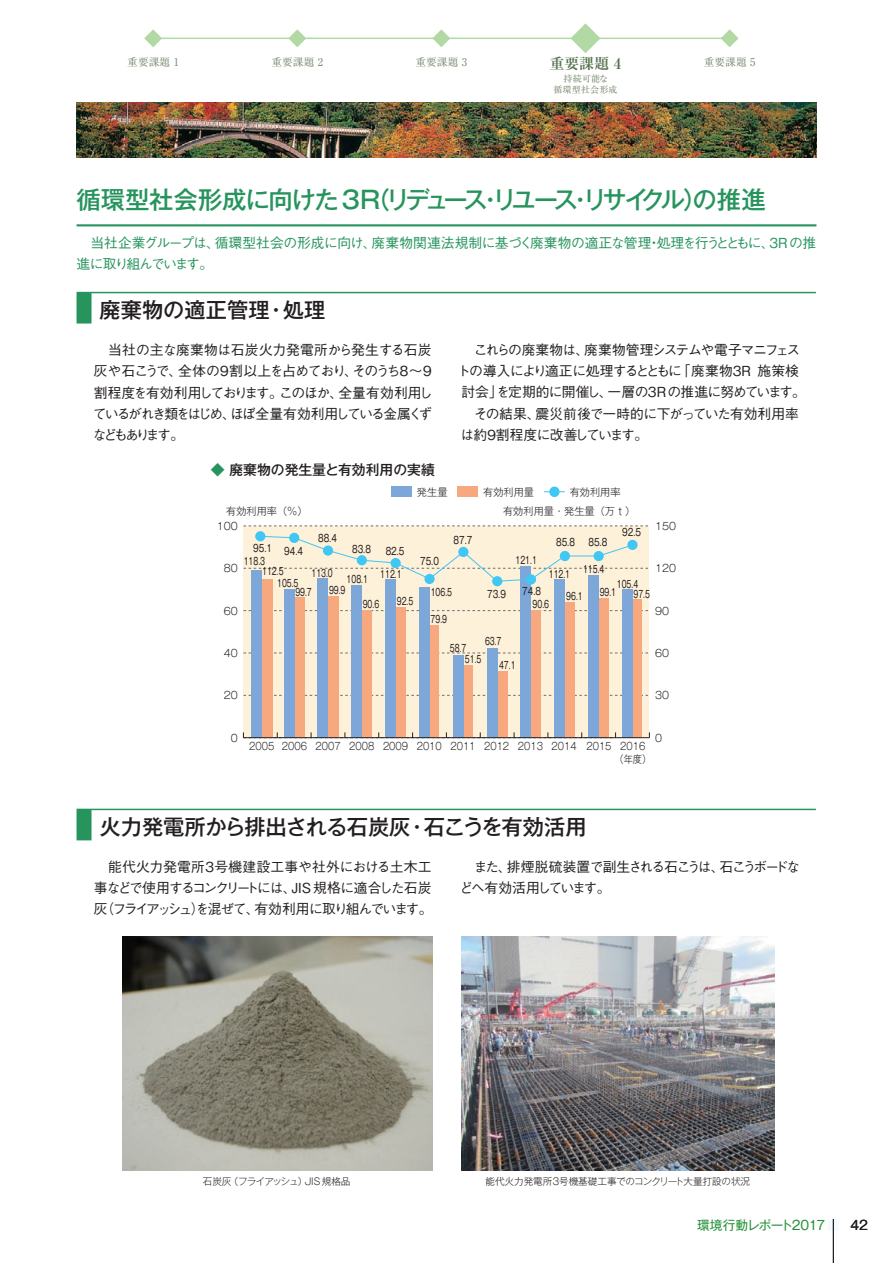
<style>
.page{position:relative;width:893px;height:1263px;background:#fff}
.page>*{position:absolute;margin:0;border:0;box-sizing:border-box;transform-origin:0 0}
.t1{font:500 24.45px "Gothic MB101 Pro";letter-spacing:-.06em;color:#27945d}
.t2{font:500 21.3px "Gothic MB101 Pr 6";color:#231f20}
.t3{font:700 14.85px "Ryumin Pr 6";color:#56714d}
.t4{font:500 13.8px/21.3px "Gothic BBB Pr 6";letter-spacing:-.095em;color:#231f20}
.t5{font:500 13.8px/21.3px "Gothic BBB Pr 6";letter-spacing:-.075em;color:#231f20;text-align:justify}
.t6{font:500 13.8px/21.3px "Gothic BBB Pr 6";letter-spacing:-.04em;color:#27945d}
.t7{font:500 13.8px/21.3px "Gothic BBB Pr 6";letter-spacing:-.125em;color:#231f20}
.t8{font:500 13.8px "Gothic BBB Pr 6";letter-spacing:-.045em;color:#231f20}
.t9{font:500 13.8px "Gothic BBB Pr 6";letter-spacing:-.025em;color:#231f20}
.t10{font:500 13.8px "Gothic BBB Pr 6";letter-spacing:-.035em;color:#231f20}
.t11{font:500 13.8px "Gothic MB101 Pr 6";color:#231f20}
.t12{font:500 13.8px "Gothic BBB Pr 6";letter-spacing:-.13em;color:#231f20}
.t13{font:12.75px "Gothic MB101 Pr 6";letter-spacing:-.06em;color:#269039}
.t14{font:12.75px "Gothic MB101 Pr 6";color:#231f20}
.t15{font:10.65px "Ryumin Pr 6";letter-spacing:.01em;color:#738468}
.t16{font:10.2px/19.2px "Gothic MB101 Pr 6";color:#231f20;scale:.7 1}
.t17{font:300 10.2px "Gothic MB101 Pr 6";color:#231f20}
.t18{font:300 10.2px/13.4px "Gothic MB101 Pr 6";color:#231f20;text-align:center;scale:.9 1}
.t19{font:10.2px "Gothic MB101 Pr 6";color:#231f20;scale:.8 1}
.t20{font:300 9.6px "Gothic MB101 Pro";color:#231f20}
.t21{font:300 9.6px "Gothic MB101 Pro";letter-spacing:-.025em;color:#231f20}
.t22{font:9px/11.1px "Ryumin Pr 6";letter-spacing:.005em;color:#738468;text-align:center}
.s1{color:#27945d}
</style>
<div class="page">
<img style="left:77px;top:102px;width:739px;height:55px">
<svg style="left:571px;top:23px;width:29px;height:30px"></svg>
<svg style="left:288px;top:29px;width:18px;height:18px"></svg>
<svg style="left:144px;top:29px;width:18px;height:18px"></svg>
<svg style="left:432px;top:29px;width:18px;height:18px"></svg>
<svg style="left:721px;top:29px;width:18px;height:18px"></svg>
<hr style="left:153px;top:38px;width:577px;height:1px;background:#b0d9a4">
<div style="left:828px;top:1220px;width:11px;height:10px;background:#f4fbfe"></div>
<hr style="left:833px;top:1219px;width:1px;height:44px;background:#231f20">
<hr style="left:77px;top:224px;width:739px;height:2px;background:#27945d">
<svg style="left:77px;top:292px;width:15px;height:32px"></svg>
<hr style="left:91px;top:292px;width:725px;height:1px;background:#27945d">
<svg style="left:77px;top:809px;width:15px;height:31px"></svg>
<hr style="left:91px;top:809px;width:725px;height:1px;background:#27945d">
<img style="left:122px;top:936px;width:310px;height:234px">
<img style="left:461px;top:936px;width:313px;height:234px">
<div style="left:243px;top:526px;width:406px;height:212px;background:#fef1d9"></div>
<svg style="left:243px;top:695px;width:405px;height:1px"></svg>
<svg style="left:243px;top:653px;width:405px;height:1px"></svg>
<svg style="left:243px;top:610px;width:405px;height:1px"></svg>
<svg style="left:243px;top:526px;width:405px;height:1px"></svg>
<svg style="left:243px;top:732px;width:373px;height:5px"></svg>
<div style="left:391px;top:487px;width:21px;height:10px;background:#7ca7d8"></div>
<div style="left:458px;top:487px;width:20px;height:10px;background:#f8a87e"></div>
<div style="left:549px;top:486px;width:10px;height:11px;background:#40c7f4;border-radius:50%"></div>
<div style="left:262px;top:579px;width:10px;height:159px;background:#f8a87e"></div>
<div style="left:294px;top:597px;width:10px;height:141px;background:#f8a87e"></div>
<div style="left:328px;top:597px;width:10px;height:141px;background:#f8a87e"></div>
<div style="left:362px;top:610px;width:10px;height:128px;background:#f8a87e"></div>
<div style="left:396px;top:607px;width:10px;height:131px;background:#f8a87e"></div>
<div style="left:429px;top:625px;width:10px;height:113px;background:#f8a87e"></div>
<div style="left:463px;top:665px;width:10px;height:73px;background:#f8a87e"></div>
<div style="left:497px;top:671px;width:10px;height:67px;background:#f8a87e"></div>
<div style="left:531px;top:610px;width:10px;height:128px;background:#f8a87e"></div>
<div style="left:565px;top:602px;width:10px;height:136px;background:#f8a87e"></div>
<div style="left:599px;top:598px;width:10px;height:140px;background:#f8a87e"></div>
<div style="left:252px;top:571px;width:10px;height:167px;background:#7ca7d8"></div>
<div style="left:284px;top:589px;width:10px;height:149px;background:#7ca7d8"></div>
<div style="left:318px;top:578px;width:10px;height:160px;background:#7ca7d8"></div>
<div style="left:352px;top:585px;width:10px;height:153px;background:#7ca7d8"></div>
<div style="left:385px;top:579px;width:11px;height:159px;background:#7ca7d8"></div>
<div style="left:419px;top:587px;width:10px;height:151px;background:#7ca7d8"></div>
<div style="left:453px;top:655px;width:10px;height:83px;background:#7ca7d8"></div>
<div style="left:487px;top:648px;width:10px;height:90px;background:#7ca7d8"></div>
<div style="left:521px;top:567px;width:10px;height:171px;background:#7ca7d8"></div>
<div style="left:555px;top:579px;width:10px;height:159px;background:#7ca7d8"></div>
<div style="left:588px;top:575px;width:11px;height:163px;background:#7ca7d8"></div>
<div style="left:632px;top:599px;width:10px;height:139px;background:#f8a87e"></div>
<div style="left:622px;top:589px;width:10px;height:149px;background:#7ca7d8"></div>
<svg style="left:255px;top:531px;width:10px;height:10px"></svg>
<svg style="left:289px;top:533px;width:10px;height:10px"></svg>
<div style="left:492px;top:576px;width:10px;height:10px;background:#40c7f4;border-radius:50%"></div>
<div style="left:526px;top:574px;width:10px;height:10px;background:#40c7f4;border-radius:50%"></div>
<hr style="left:243px;top:737px;width:406px;height:1px;background:#231f20">
<svg style="left:243px;top:535px;width:405px;height:48px"></svg>
<p class="t3" style="left:550px;top:52px;width:73px">重要課題 4</p>
<p class="t22" style="left:553px;top:73px;width:66px">持続可能な<br>循環型社会形成</p>
<p class="t15" style="left:127px;top:54px;width:53px">重要課題 1</p>
<p class="t15" style="left:271px;top:54px;width:53px">重要課題 2</p>
<p class="t15" style="left:415px;top:54px;width:53px">重要課題 3</p>
<p class="t15" style="left:704px;top:54px;width:53px">重要課題 5</p>
<h1 class="t1" style="left:77px;top:179px;width:691px">循環型社会形成に向けた 3R（リデュース・リユース・リサイクル）の推進</h1>
<p class="t6" style="left:77px;top:231px;width:741px">　当社企業グループは、循環型社会の形成に向け、廃棄物関連法規制に基づく廃棄物の適正な管理・処理を行うとともに、3Rの推進に取り組んでいます。</p>
<h2 class="t2" style="left:99px;top:292px;width:227px">廃棄物の適正管理・処理</h2>
<p class="t4" style="left:93px;top:338px;width:343px">　当社の主な廃棄物は石炭火力発電所から発生する石炭灰や石こうで、全体の９割以上を占めており、そのうち８～９割程度を有効利用しております。このほか、全量有効利用しているがれき類をはじめ、ほぼ全量有効利用している金属くずなどもあります。</p>
<p class="t4" style="left:461px;top:338px;width:340px">　これらの廃棄物は、廃棄物管理システムや電子マニフェス</p>
<p class="t9" style="left:457px;top:360px;width:344px">トの導入により適正に処理するとともに「廃棄物3R 施策検</p>
<p class="t8" style="left:461px;top:381px;width:346px">討会」を定期的に開催し、一層の3Rの推進に努めています。</p>
<p class="t10" style="left:461px;top:402px;width:339px">　その結果、震災前後で一時的に下がっていた有効利用率</p>
<p class="t12" style="left:460px;top:424px;width:189px">は約９割程度に改善しています。</p>
<p class="t11" style="left:211px;top:458px;width:225px"><span class="s1">◆</span> 廃棄物の発生量と有効利用の実績</p>
<p class="t17" style="left:417px;top:483px;width:32px">発生量</p>
<p class="t17" style="left:483px;top:483px;width:52px">有効利用量</p>
<p class="t17" style="left:570px;top:483px;width:52px">有効利用率</p>
<p class="t17" style="left:226px;top:502px;width:83px">有効利用率（％）</p>
<p class="t17" style="left:503px;top:502px;width:134px">有効利用量・発生量（万ｔ）</p>
<p class="t17" style="left:217px;top:518px;width:22px">100</p>
<p class="t17" style="left:655px;top:518px;width:22px">150</p>
<p class="t19" style="left:622px;top:523px;width:25px">92.5</p>
<p class="t19" style="left:318px;top:529px;width:25px">88.4</p>
<p class="t19" style="left:453px;top:532px;width:25px">87.7</p>
<p class="t19" style="left:556px;top:533px;width:25px">85.8</p>
<p class="t19" style="left:588px;top:533px;width:25px">85.8</p>
<p class="t19" style="left:253px;top:541px;width:64px">95.1 94.4</p>
<p class="t19" style="left:352px;top:541px;width:25px">83.8</p>
<p class="t19" style="left:386px;top:542px;width:25px">82.5</p>
<p class="t16" style="left:515px;top:550px;width:32px">121.1</p>
<p class="t16" style="left:244px;top:550px;width:32px">118.3</p>
<p class="t19" style="left:420px;top:553px;width:25px">75.0</p>
<p class="t17" style="left:224px;top:560px;width:15px">80</p>
<p class="t17" style="left:655px;top:560px;width:22px">120</p>
<p class="t16" style="left:583px;top:559px;width:32px">115.4</p>
<p class="t16" style="left:262px;top:561px;width:32px">112.5</p>
<p class="t16" style="left:295px;top:563px;width:55px;text-indent:16px">113.0<br>99.7</p>
<p class="t16" style="left:549px;top:563px;width:32px">112.1</p>
<p class="t16" style="left:380px;top:564px;width:32px">112.1</p>
<p class="t16" style="left:347px;top:569px;width:32px">108.1</p>
<p class="t16" style="left:277px;top:573px;width:32px">105.5</p>
<p class="t16" style="left:617px;top:573px;width:32px">105.4</p>
<p class="t16" style="left:329px;top:580px;width:25px">99.9</p>
<p class="t19" style="left:522px;top:583px;width:25px">74.8</p>
<p class="t16" style="left:431px;top:582px;width:32px">106.5</p>
<p class="t16" style="left:566px;top:586px;width:25px">96.1</p>
<p class="t16" style="left:600px;top:582px;width:25px">99.1</p>
<p class="t16" style="left:633px;top:584px;width:25px">97.5</p>
<p class="t19" style="left:487px;top:585px;width:25px">73.9</p>
<p class="t16" style="left:397px;top:591px;width:25px">92.5</p>
<p class="t16" style="left:533px;top:594px;width:25px">90.6</p>
<p class="t16" style="left:363px;top:594px;width:25px">90.6</p>
<p class="t17" style="left:224px;top:602px;width:15px">60</p>
<p class="t17" style="left:655px;top:602px;width:15px">90</p>
<p class="t16" style="left:431px;top:609px;width:25px">79.9</p>
<p class="t17" style="left:224px;top:645px;width:15px">40</p>
<p class="t17" style="left:224px;top:687px;width:15px">20</p>
<p class="t16" style="left:450px;top:638px;width:25px">58.7</p>
<p class="t16" style="left:485px;top:631px;width:25px">63.7</p>
<p class="t16" style="left:465px;top:649px;width:25px">51.5</p>
<p class="t16" style="left:499px;top:655px;width:25px">47.1</p>
<p class="t17" style="left:655px;top:645px;width:15px">60</p>
<p class="t17" style="left:655px;top:687px;width:15px">30</p>
<p class="t17" style="left:231px;top:729px;width:8px">0</p>
<p class="t18" style="left:249px;top:738px;width:404px">2005 2006 2007 2008 2009 2010 2011 2012 2013 2014 2015</p>
<p class="t18" style="left:614px;top:738px;width:42px">2016（年度）</p>
<p class="t17" style="left:655px;top:729px;width:8px">0</p>
<h2 class="t2" style="left:99px;top:809px;width:489px">火力発電所から排出される石炭灰・石こうを有効活用</h2>
<p class="t5" style="left:94px;top:855px;width:340px">　能代火力発電所３号機建設工事や社外における土木工事などで使用するコンクリートには、JIS 規格に適合した石炭灰（フライアッシュ）を混ぜて、有効利用に取り組んでいます。</p>
<p class="t7" style="left:460px;top:855px;width:342px">　また、排煙脱硫装置で副生される石こうは、石こうボードなどへ有効活用しています。</p>
<p class="t21" style="left:203px;top:1174px;width:149px">石炭灰（フライアッシュ）JIS 規格品</p>
<p class="t20" style="left:485px;top:1174px;width:266px">能代火力発電所３号機基礎工事でのコンクリート大量打設の状況</p>
<p class="t13" style="left:697px;top:1214px;width:130px">環境行動レポート2017</p>
<p class="t14" style="left:850px;top:1215px;width:19px">42</p>
</div>
